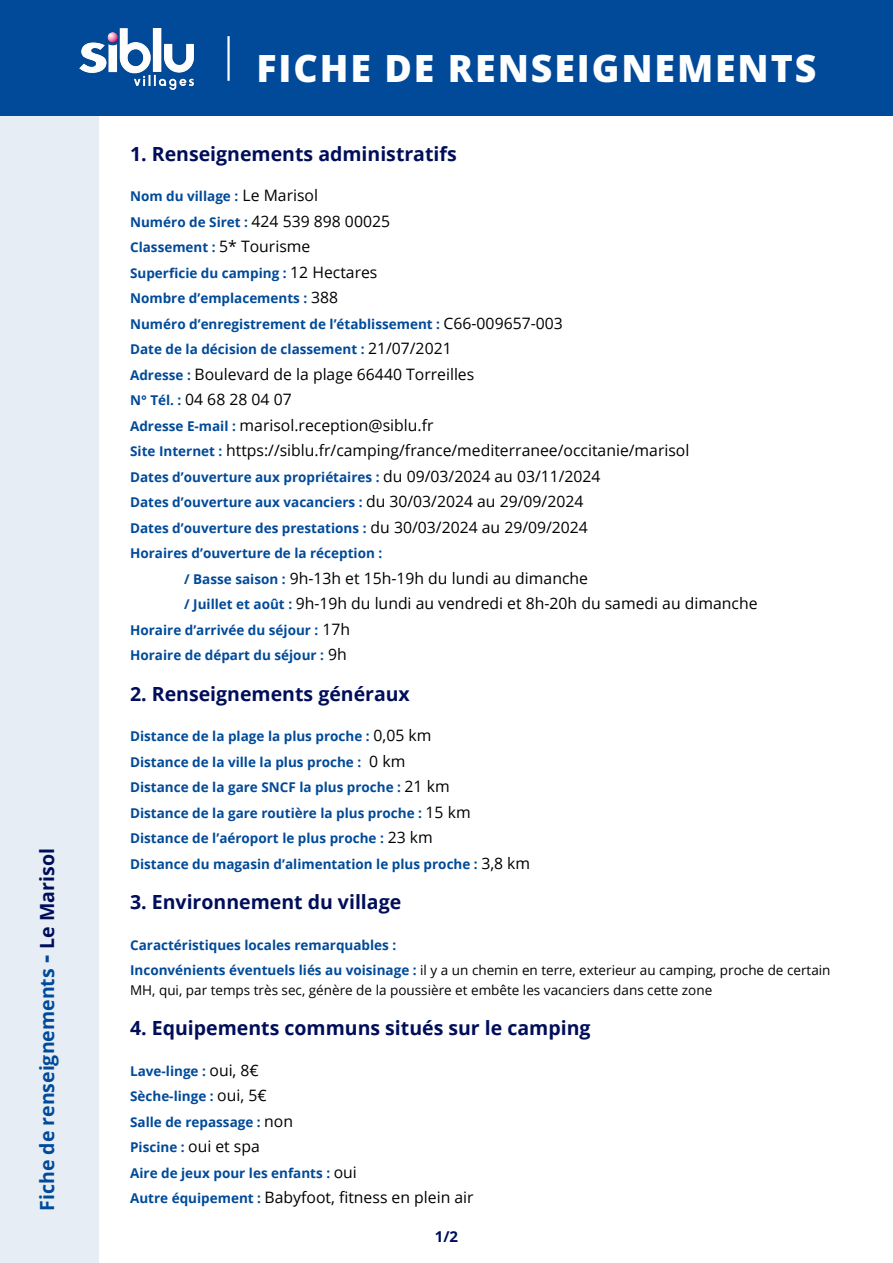
<style>
.page{position:relative;width:893px;height:1263px;background:#fff}
.page>*{position:absolute;margin:0;border:0;box-sizing:border-box;transform-origin:0 0}
.t1{font:800 37.5px "Open Sans";letter-spacing:.05em;color:#fff}
.t2{font:700 19.5px "Open Sans";color:#000e5a}
.t3{font:700 19.5px "Open Sans";color:#004a99}
.t4{font:15.75px/25.5px "Open Sans";color:#000}
.t5{font:700 15px "Open Sans";color:#000e5a}
.t6{font:700 13.5px/25.5px "Open Sans";color:#004a99}
.t7{font:13.5px "Open Sans";color:#000}
.s1{font-size:25.5px}
.s2{color:#000e5a}
.s3{font-weight:400;font-size:15.75px;color:#000}
.s4{font-weight:700;font-size:13.5px;color:#004a99}
.s5{font-weight:400;color:#000}
</style>
<div class="page">
<div style="left:0;top:0;width:893px;height:116px;background:#004a99"></div>
<div style="left:0;top:67px;width:99px;height:1196px;background:#e6edf5"></div>
<img style="left:80px;top:28px;width:115px;height:62px">
<hr style="left:227px;top:36px;width:3px;height:45px;background:#fff">
<h2 class="t3" style="left:33px;top:1211px;width:364px;rotate:-90deg">Fiche de renseignements <span class="s1">-</span> <span class="s2">Le Marisol</span></h2>
<h1 class="t1" style="left:257px;top:43px;width:561px">FICHE DE RENSEIGNEMENTS</h1>
<h2 class="t2" style="left:130px;top:140px;width:328px">1. Renseignements administratifs</h2>
<p class="t6" style="left:130px;top:183px;width:434px">Nom du village : <span class="s3">Le Marisol<br></span>Numéro de Siret : <span class="s3">424 539 898 00025<br></span>Classement : <span class="s3">5* Tourisme<br></span>Superficie du camping : <span class="s3">12 Hectares<br></span>Nombre d’emplacements : <span class="s3">388<br></span>Numéro d’enregistrement de l’établissement : <span class="s3">C66-009657-003<br></span>Date de la décision de classement : <span class="s3">21/07/2021</span></p>
<p class="t4" style="left:130px;top:361px;width:561px"><span class="s4">Adresse :</span> Boulevard de la plage 66440 Torreilles<br><span class="s4">N° Tél. :</span> 04 68 28 04 07<br><span class="s4">Adresse E-mail :</span> marisol.reception@siblu.fr<br><span class="s4">Site Internet :</span> https://siblu.fr/camping/france/mediterranee/occitanie/marisol</p>
<p class="t6" style="left:130px;top:464px;width:472px">Dates d’ouverture aux propriétaires : <span class="s3">du 09/03/2024 au 03/11/2024<br></span>Dates d’ouverture aux vacanciers : <span class="s3">du 30/03/2024 au 29/09/2024<br></span>Dates d’ouverture des prestations : <span class="s3">du 30/03/2024 au 29/09/2024<br></span>Horaires d’ouverture de la réception :</p>
<p class="t4" style="left:184px;top:565px;width:575px"><span class="s4">/ Basse saison :</span> 9h-13h et 15h-19h du lundi au dimanche<br><span class="s4">/ Juillet et août :</span> 9h-19h du lundi au vendredi et 8h-20h du samedi au dimanche</p>
<p class="t6" style="left:130px;top:617px;width:222px">Horaire d’arrivée du séjour : <span class="s3">17h<br></span>Horaire de départ du séjour : <span class="s3">9h</span></p>
<h2 class="t2" style="left:130px;top:680px;width:281px">2. Renseignements généraux</h2>
<p class="t6" style="left:130px;top:723px;width:402px">Distance de la plage la plus proche : <span class="s3">0,05 km<br></span>Distance de la ville la plus proche : <span class="s3">0 km<br></span>Distance de la gare SNCF la plus proche : <span class="s3">21 km<br></span>Distance de la gare routière la plus proche : <span class="s3">15 km </span>Distance de l’aéroport le plus proche : <span class="s3">23 km<br></span>Distance du magasin d’alimentation le plus proche : <span class="s3">3,8 km</span></p>
<h2 class="t2" style="left:130px;top:888px;width:273px">3. Environnement du village</h2>
<p class="t6" style="left:130px;top:932px;width:702px">Caractéristiques locales remarquables :<br>Inconvénients éventuels liés au voisinage : <span class="s5">il y a un chemin en terre, exterieur au camping, proche de certain</span></p>
<p class="t7" style="left:130px;top:981px;width:584px">MH, qui, par temps très sec, génère de la poussière et embête les vacanciers dans cette zone</p>
<h2 class="t2" style="left:130px;top:1014px;width:462px">4. Equipements communs situés sur le camping</h2>
<p class="t6" style="left:130px;top:1058px;width:228px">Lave-linge : <span class="s3">oui, 8€<br></span>Sèche-linge : <span class="s3">oui, 5€<br></span>Salle de repassage : <span class="s3">non<br></span>Piscine : <span class="s3">oui et spa<br></span>Aire de jeux pour les enfants : <span class="s3">oui</span></p>
<p class="t4" style="left:130px;top:1184px;width:345px"><span class="s4">Autre équipement :</span> Babyfoot, fitness en plein air</p>
<p class="t5" style="left:435px;top:1225px;width:25px">1/2</p>
</div>
